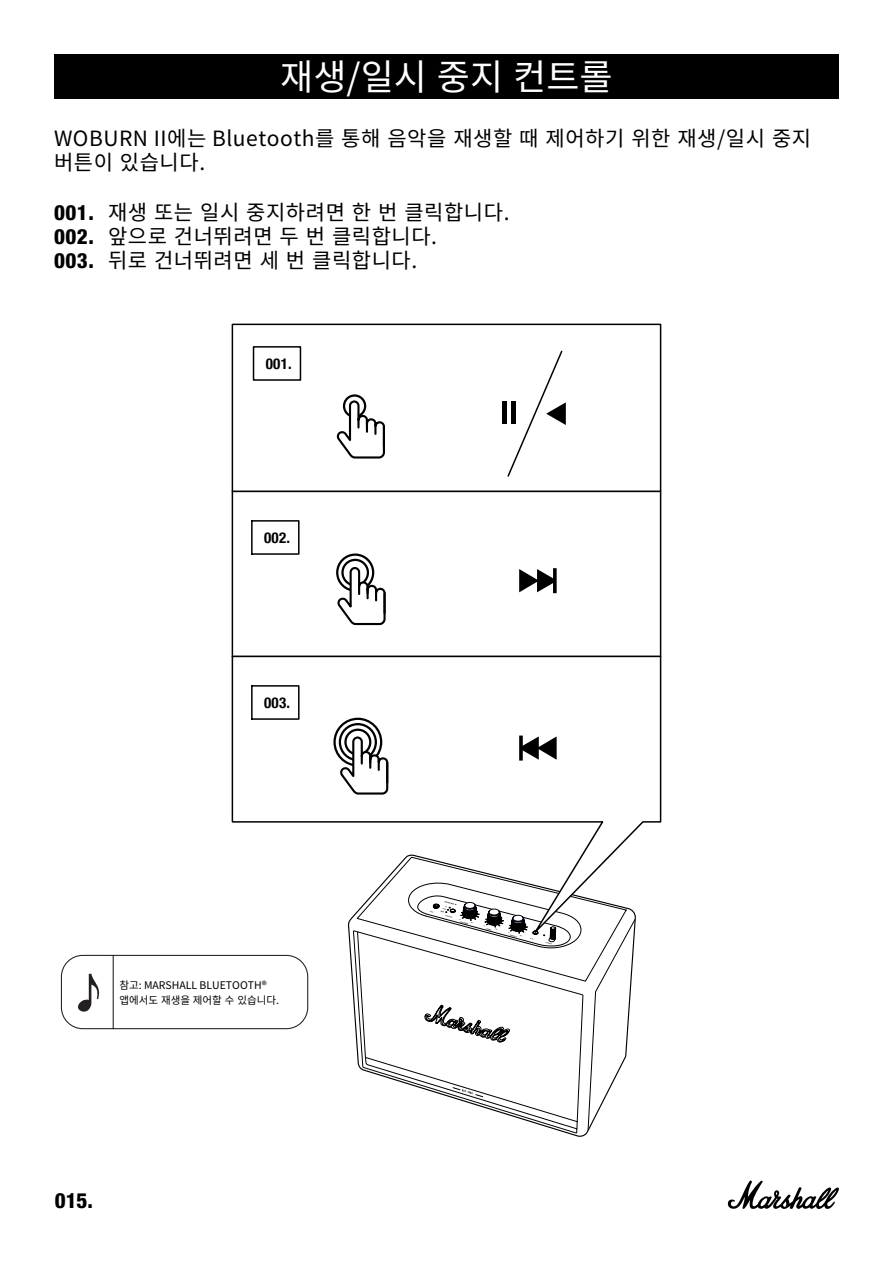
<style>
.page{position:relative;width:893px;height:1263px;background:#fff}
.page>*{position:absolute;margin:0;border:0;box-sizing:border-box;transform-origin:0 0}
.t1{font:36px "Noto Sans CJ Kkr";color:#fff}
.t2{font:21px/24px "Noto Sans CJ Kkr";letter-spacing:.025em;color:#000}
.t3{font:800 condensed 21px "Helvetica Neue LT Std";color:#000}
.t4{font:700 condensed 15px "Helvetica Neue";letter-spacing:.02em;color:#000}
.t5{font:10.5px/15px "Noto Sans CJ Kkr";color:#000}
.s1{font-family:"Helvetica Neue LT Std";font-weight:800;font-stretch:condensed}
</style>
<div class="page">
<svg style="left:727px;top:1180px;width:112px;height:29px"></svg>
<div style="left:54px;top:54px;width:785px;height:44px;background:#000"></div>
<svg style="left:60px;top:954px;width:249px;height:76px"></svg>
<svg style="left:353px;top:934px;width:282px;height:203px"></svg>
<svg style="left:425px;top:1005px;width:85px;height:37px"></svg>
<svg style="left:452px;top:1087px;width:32px;height:10px"></svg>
<svg style="left:356px;top:934px;width:271px;height:48px"></svg>
<svg style="left:231px;top:323px;width:431px;height:611px"></svg>
<hr style="left:232px;top:490px;width:429px;height:2px;background:#000">
<div style="left:253px;top:346px;width:48px;height:35px;border:2px solid #000"></div>
<svg style="left:250px;top:519px;width:50px;height:36px"></svg>
<svg style="left:250px;top:684px;width:50px;height:36px"></svg>
<hr style="left:232px;top:655px;width:429px;height:2px;background:#000">
<div style="left:343px;top:394px;width:23px;height:24px;border:2px solid #000;border-radius:50%"></div>
<svg style="left:335px;top:399px;width:51px;height:67px"></svg>
<hr style="left:383px;top:427px;width:2px;height:20px;background:#000">
<svg style="left:335px;top:552px;width:52px;height:81px"></svg>
<hr style="left:383px;top:593px;width:3px;height:20px;background:#000">
<svg style="left:335px;top:719px;width:46px;height:46px"></svg>
<div style="left:333px;top:718px;width:49px;height:48px;border:2px solid #000;border-radius:50%"></div>
<svg style="left:338px;top:722px;width:51px;height:80px"></svg>
<hr style="left:386px;top:763px;width:2px;height:20px;background:#000">
<svg style="left:519px;top:735px;width:38px;height:25px"></svg>
<svg style="left:519px;top:568px;width:38px;height:25px"></svg>
<div style="left:502px;top:401px;width:5px;height:23px;background:#000"></div>
<svg style="left:506px;top:349px;width:60px;height:129px"></svg>
<h1 class="t1" style="left:280px;top:57px;width:334px">재생/일시 중지 컨트롤</h1>
<p class="t2" style="left:54px;top:126px;width:759px">WOBURN II에는 Bluetooth를 통해 음악을 재생할 때 제어하기 위한 재생/일시 중지 버튼이 있습니다.</p>
<p class="t2" style="left:54px;top:201px;width:457px"><span class="s1">001.</span> 재생 또는 일시 중지하려면 한 번 클릭합니다.<br><span class="s1">002.</span> 앞으로 건너뛰려면 두 번 클릭합니다.<br><span class="s1">003.</span> 뒤로 건너뛰려면 세 번 클릭합니다.</p>
<p class="t4" style="left:266px;top:351px;width:27px">001.</p>
<p class="t4" style="left:264px;top:525px;width:27px">002.</p>
<p class="t4" style="left:264px;top:690px;width:27px">003.</p>
<p class="t5" style="left:119px;top:977px;width:161px">참고: MARSHALL BLUETOOTH® 앱에서도 재생을 제어할 수 있습니다.</p>
<p class="t3" style="left:55px;top:1187px;width:40px">015.</p>
</div>
